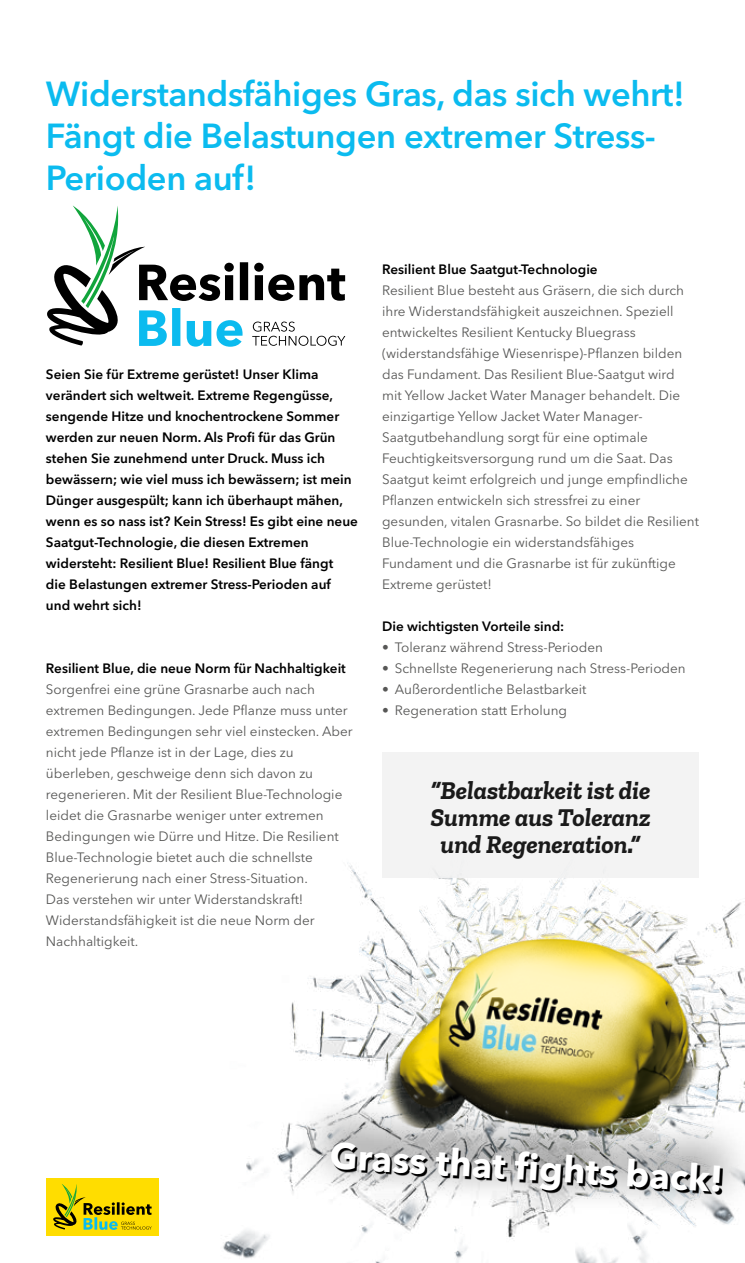
<style>
.page{position:relative;width:745px;height:1263px;background:#fff}
.page>*{position:absolute;margin:0;border:0;box-sizing:border-box;transform-origin:0 0}
.t1{font:700 36.45px "Avenir Next W1 G";color:#fff}
.t2{font:600 34.5px/42px "Avenir Next W1 G";letter-spacing:-.01em;color:#0bbbef}
.t3{font:italic 700 25.5px/27px "Zilla Slab";color:#000;text-align:center}
.t4{font:13.5px/21px "Avenir Next W1 G";color:#575756}
.t5{font:600 13.5px/21px "Avenir Next W1 G";color:#000}
</style>
<div class="page">
<svg style="left:47px;top:206px;width:298px;height:141px"></svg>
<img style="left:223px;top:845px;width:521px;height:418px">
<div style="left:293px;top:1091px;width:451px;height:128px;background:#000;opacity:.65"></div>
<svg style="left:333px;top:1145px;width:389px;height:49px;background:#939494"></svg>
<div style="left:382px;top:753px;width:316px;height:125px;background:#f2f2f2"></div>
<div style="left:46px;top:1178px;width:112px;height:57px;background:#fd0"></div>
<svg style="left:53px;top:1184px;width:99px;height:46px"></svg>
<h2 class="t2" style="left:46px;top:70px;width:640px">Widerstandsfähiges Gras, das sich wehrt!<br>Fängt die Belastungen extremer Stress-<br>Perioden auf!</h2>
<p class="t5" style="left:46px;top:363px;width:313px">Seien Sie für Extreme gerüstet! Unser Klima verändert sich weltweit. Extreme Regengüsse, sengende Hitze und knochentrockene Sommer werden zur neuen Norm. Als Profi für das Grün stehen Sie zunehmend unter Druck. Muss ich bewässern; wie viel muss ich bewässern; ist mein Dünger ausgespült; kann ich überhaupt mähen, wenn es so nass ist? Kein Stress! Es gibt eine neue Saatgut-Technologie, die diesen Extremen widersteht: Resilient Blue! Resilient Blue fängt<br>die Belastungen extremer Stress-Perioden auf und wehrt sich!</p>
<p class="t5" style="left:46px;top:657px;width:301px">Resilient Blue, die neue Norm für Nachhaltigkeit</p>
<p class="t4" style="left:46px;top:678px;width:308px">Sorgenfrei eine grüne Grasnarbe auch nach extremen Bedingungen. Jede Pflanze muss unter extremen Bedingungen sehr viel einstecken. Aber nicht jede Pflanze ist in der Lage, dies zu überleben, geschweige denn sich davon zu regenerieren. Mit der Resilient Blue-Technologie leidet die Grasnarbe weniger unter extremen Bedingungen wie Dürre und Hitze. Die Resilient Blue-Technologie bietet auch die schnellste Regenerierung nach einer Stress-Situation.<br>Das verstehen wir unter Widerstandskraft!<br>Widerstandsfähigkeit ist die neue Norm der Nachhaltigkeit.</p>
<p class="t5" style="left:382px;top:258px;width:217px">Resilient Blue Saatgut-Technologie</p>
<p class="t4" style="left:382px;top:279px;width:318px">Resilient Blue besteht aus Gräsern, die sich durch ihre Widerstandsfähigkeit auszeichnen. Speziell entwickeltes Resilient Kentucky Bluegrass (widerstandsfähige Wiesenrispe)-Pflanzen bilden das Fundament. Das Resilient Blue-Saatgut wird<br>mit Yellow Jacket Water Manager behandelt. Die einzigartige Yellow Jacket Water Manager-Saatgutbehandlung sorgt für eine optimale Feuchtigkeitsversorgung rund um die Saat. Das Saatgut keimt erfolgreich und junge empfindliche Pflanzen entwickeln sich stressfrei zu einer gesunden, vitalen Grasnarbe. So bildet die Resilient Blue-Technologie ein widerstandsfähiges Fundament und die Grasnarbe ist für zukünftige Extreme gerüstet!</p>
<p class="t5" style="left:382px;top:615px;width:184px">Die wichtigsten Vorteile sind:</p>
<p class="t4" style="left:382px;top:636px;width:222px">• Toleranz während Stress-Perioden</p>
<p class="t4" style="left:382px;top:657px;width:305px">• Schnellste Regenerierung nach Stress-Perioden</p>
<p class="t4" style="left:382px;top:678px;width:206px">• Außerordentliche Belastbarkeit</p>
<p class="t4" style="left:382px;top:699px;width:186px">• Regeneration statt Erholung</p>
<h3 class="t3" style="left:430px;top:777px;width:221px">“Belastbarkeit ist die<br>Summe aus Toleranz und Regeneration.”</h3>
<h1 class="t1" style="left:331px;top:1128px;width:395px;rotate:3deg">Grass that fi ghts back!</h1>
</div>
